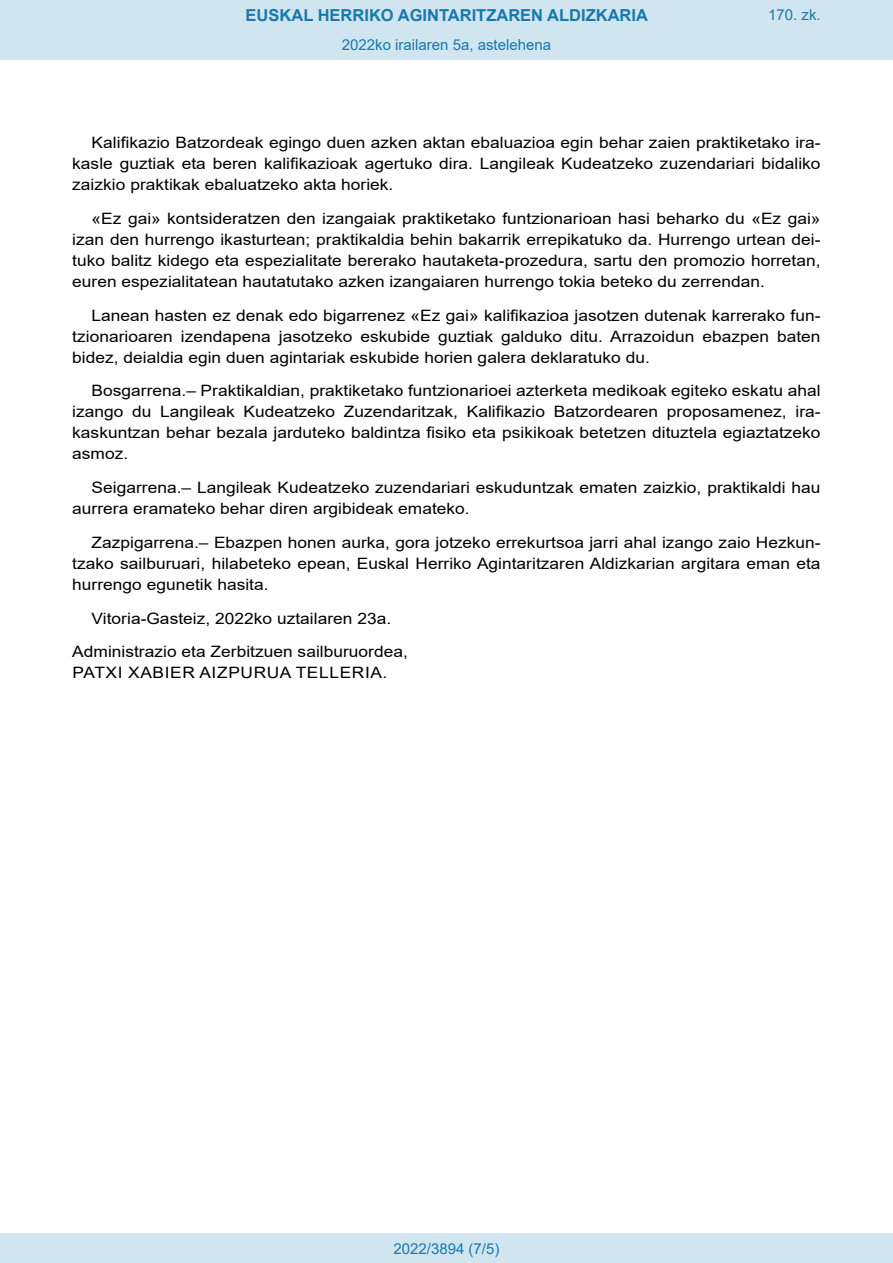
<style>
.page{position:relative;width:893px;height:1263px;background:#fff}
.page>*{position:absolute;margin:0;border:0;box-sizing:border-box;transform-origin:0 0}
.t1{font:700 16.5px "Arial";color:#1879ad}
.BOPVDetalle{font:15.6px/21px "Arial";color:#000;text-align:justify;scale:1.11 1}
.BOPVFirmaPuesto{font:15.6px "Arial";color:#000;scale:1.11 1}
.BOPVFirmaLugFec{font:15.6px "Arial";color:#000;scale:1.11 1}
.BOPVFirmaNombre{font:15.6px "Arial";letter-spacing:.035em;color:#000;scale:1.11 1}
.Paginacion_Centro{font:15px "Arial";color:#1879ad}
</style>
<div class="page">
<div style="left:0;top:0;width:893px;height:60px;background:#d0e5f0"></div>
<div style="left:0;top:1233px;width:893px;height:30px;background:#d0e5f0"></div>
<p class="t1" style="left:246px;top:3px;width:404px">EUSKAL HERRIKO AGINTARITZAREN ALDIZKARIA</p>
<p class="Paginacion_Centro" style="left:342px;top:35px;width:211px">2022ko irailaren 5a, astelehena</p>
<p class="Paginacion_Centro" style="left:768px;top:5px;width:54px">170. zk.</p>
<p class="BOPVDetalle" style="left:72px;top:132px;width:676px;text-indent:19px">Kalifikazio Batzordeak egingo duen azken aktan ebaluazioa egin behar zaien praktiketako ira&shy;kasle guztiak eta beren kalifikazioak agertuko dira. Langileak Kudeatzeko zuzendariari bidaliko zaizkio praktikak ebaluatzeko akta horiek.</p>
<p class="BOPVDetalle" style="left:72px;top:208px;width:676px;text-indent:19px">«Ez gai» kontsideratzen den izangaiak praktiketako funtzionarioan hasi beharko du «Ez gai» izan den hurrengo ikasturtean; praktikaldia behin bakarrik errepikatuko da. Hurrengo urtean dei&shy;tuko balitz kidego eta espezialitate bererako hautaketa-prozedura, sartu den promozio horretan, euren espezialitatean hautatutako azken izangaiaren hurrengo tokia beteko du zerrendan.</p>
<p class="BOPVDetalle" style="left:72px;top:305px;width:676px;text-indent:19px">Lanean hasten ez denak edo bigarrenez «Ez gai» kalifikazioa jasotzen dutenak karrerako fun&shy;tzionarioaren izendapena jasotzeko eskubide guztiak galduko ditu. Arrazoidun ebazpen baten bidez, deialdia egin duen agintariak eskubide horien galera deklaratuko du.</p>
<p class="BOPVDetalle" style="left:72px;top:380px;width:676px;text-indent:19px">Bosgarrena.– Praktikaldian, praktiketako funtzionarioei azterketa medikoak egiteko eskatu ahal izango du Langileak Kudeatzeko Zuzendaritzak, Kalifikazio Batzordearen proposamenez, ira&shy;kaskuntzan behar bezala jarduteko baldintza fisiko eta psikikoak betetzen dituztela egiaztatzeko asmoz.</p>
<p class="BOPVDetalle" style="left:72px;top:477px;width:676px;text-indent:19px">Seigarrena.– Langileak Kudeatzeko zuzendariari eskuduntzak ematen zaizkio, praktikaldi hau aurrera eramateko behar diren argibideak emateko.</p>
<p class="BOPVDetalle" style="left:72px;top:532px;width:676px;text-indent:19px">Zazpigarrena.– Ebazpen honen aurka, gora jotzeko errekurtsoa jarri ahal izango zaio Hezkun&shy;tzako sailburuari, hilabeteko epean, Euskal Herriko Agintaritzaren Aldizkarian argitara eman eta hurrengo egunetik hasita.</p>
<p class="BOPVFirmaLugFec" style="left:92px;top:607px;width:271px">Vitoria-Gasteiz, 2022ko uztailaren 23a.</p>
<p class="BOPVFirmaPuesto" style="left:72px;top:641px;width:304px">Administrazio eta Zerbitzuen sailburuordea,</p>
<p class="BOPVFirmaNombre" style="left:73px;top:662px;width:285px">PATXI XABIER AIZPURUA TELLERIA.</p>
<p class="Paginacion_Centro" style="left:393px;top:1238px;width:107px">2022/3894 (7/5)</p>
</div>
